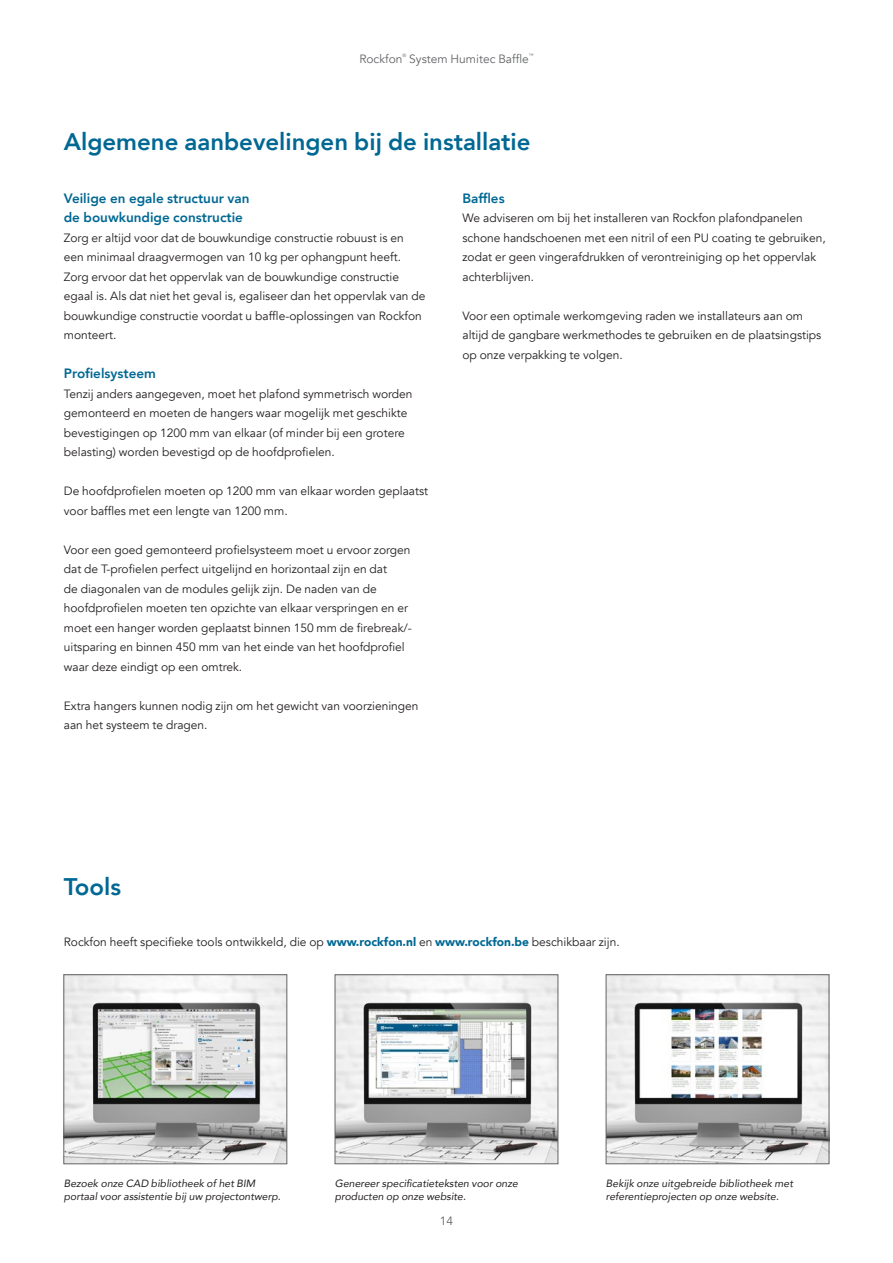
<style>
.page{position:relative;width:893px;height:1263px;background:#fff}
.page>*{position:absolute;margin:0;border:0;box-sizing:border-box;transform-origin:0 0}
.t1{font:800 24px "Avenir";color:#006893}
.t2{font:800 13.5px/19.5px "Avenir";color:#006893}
.t3{font:12px/19.5px "Avenir";color:#231f20}
.t4{font:12px "Avenir";color:#636466}
.t5{font:italic 10.5px/12.6px "Avenir";color:#231f20}
.t6{font:4.8px "Avenir";color:#636466}
.s1{font-weight:900;color:#006893}
</style>
<div class="page">
<img style="left:66px;top:976px;width:219px;height:186px">
<div style="left:64px;top:974px;width:223px;height:190px;border:1px solid #636466"></div>
<img style="left:608px;top:976px;width:219px;height:186px">
<div style="left:606px;top:974px;width:223px;height:190px;border:1px solid #636466"></div>
<img style="left:337px;top:976px;width:219px;height:186px">
<div style="left:335px;top:974px;width:223px;height:190px;border:1px solid #636466"></div>
<p class="t4" style="left:359px;top:52px;width:45px">Rockfon</p>
<p class="t6" style="left:402px;top:53px;width:5px">®</p>
<p class="t4" style="left:409px;top:52px;width:121px">System Humitec Baffle</p>
<p class="t6" style="left:529px;top:53px;width:6px">™</p>
<h1 class="t1" style="left:64px;top:123px;width:468px">Algemene aanbevelingen bij de installatie</h1>
<p class="t2" style="left:64px;top:188px;width:187px">Veilige en egale structuur van de bouwkundige constructie</p>
<p class="t3" style="left:64px;top:228px;width:363px">Zorg er altijd voor dat de bouwkundige constructie robuust is en een minimaal draagvermogen van 10 kg per ophangpunt heeft.<br>Zorg ervoor dat het oppervlak van de bouwkundige constructie egaal is. Als dat niet het geval is, egaliseer dan het oppervlak van de bouwkundige constructie voordat u baffle-oplossingen van Rockfon monteert.</p>
<p class="t2" style="left:64px;top:364px;width:94px">Profielsysteem</p>
<p class="t3" style="left:64px;top:384px;width:350px">Tenzij anders aangegeven, moet het plafond symmetrisch worden gemonteerd en moeten de hangers waar mogelijk met geschikte bevestigingen op 1200 mm van elkaar (of minder bij een grotere belasting) worden bevestigd op de hoofdprofielen.</p>
<p class="t3" style="left:64px;top:482px;width:366px">De hoofdprofielen moeten op 1200 mm van elkaar worden geplaatst voor baffles met een lengte van 1200 mm.</p>
<p class="t3" style="left:64px;top:540px;width:350px">Voor een goed gemonteerd profielsysteem moet u ervoor zorgen dat de T-profielen perfect uitgelijnd en horizontaal zijn en dat<br>de diagonalen van de modules gelijk zijn. De naden van de hoofdprofielen moeten ten opzichte van elkaar verspringen en er moet een hanger worden geplaatst binnen 150 mm de firebreak/- uitsparing en binnen 450 mm van het einde van het hoofdprofiel waar deze eindigt op een omtrek.</p>
<p class="t3" style="left:64px;top:696px;width:356px">Extra hangers kunnen nodig zijn om het gewicht van voorzieningen aan het systeem te dragen.</p>
<p class="t2" style="left:462px;top:188px;width:44px">Baffles</p>
<p class="t3" style="left:462px;top:209px;width:365px">We adviseren om bij het installeren van Rockfon plafondpanelen schone handschoenen met een nitril of een PU coating te gebruiken, zodat er geen vingerafdrukken of verontreiniging op het oppervlak achterblijven.</p>
<p class="t3" style="left:462px;top:306px;width:360px">Voor een optimale werkomgeving raden we installateurs aan om altijd de gangbare werkmethodes te gebruiken en de plaatsingstips op onze verpakking te volgen.</p>
<h1 class="t1" style="left:64px;top:868px;width:59px">Tools</h1>
<p class="t3" style="left:64px;top:932px;width:557px">Rockfon heeft specifieke tools ontwikkeld, die op <span class="s1">www.rockfon.nl</span> en <span class="s1">www.rockfon.be</span> beschikbaar zijn.</p>
<p class="t5" style="left:64px;top:1177px;width:218px">Bezoek onze CAD bibliotheek of het BIM portaal voor assistentie bij uw projectontwerp.</p>
<p class="t5" style="left:606px;top:1177px;width:189px">Bekijk onze uitgebreide bibliotheek met referentieprojecten op onze website.</p>
<p class="t5" style="left:335px;top:1177px;width:185px">Genereer specificatieteksten voor onze producten op onze website.</p>
<p class="t4" style="left:440px;top:1213px;width:15px">14</p>
</div>
